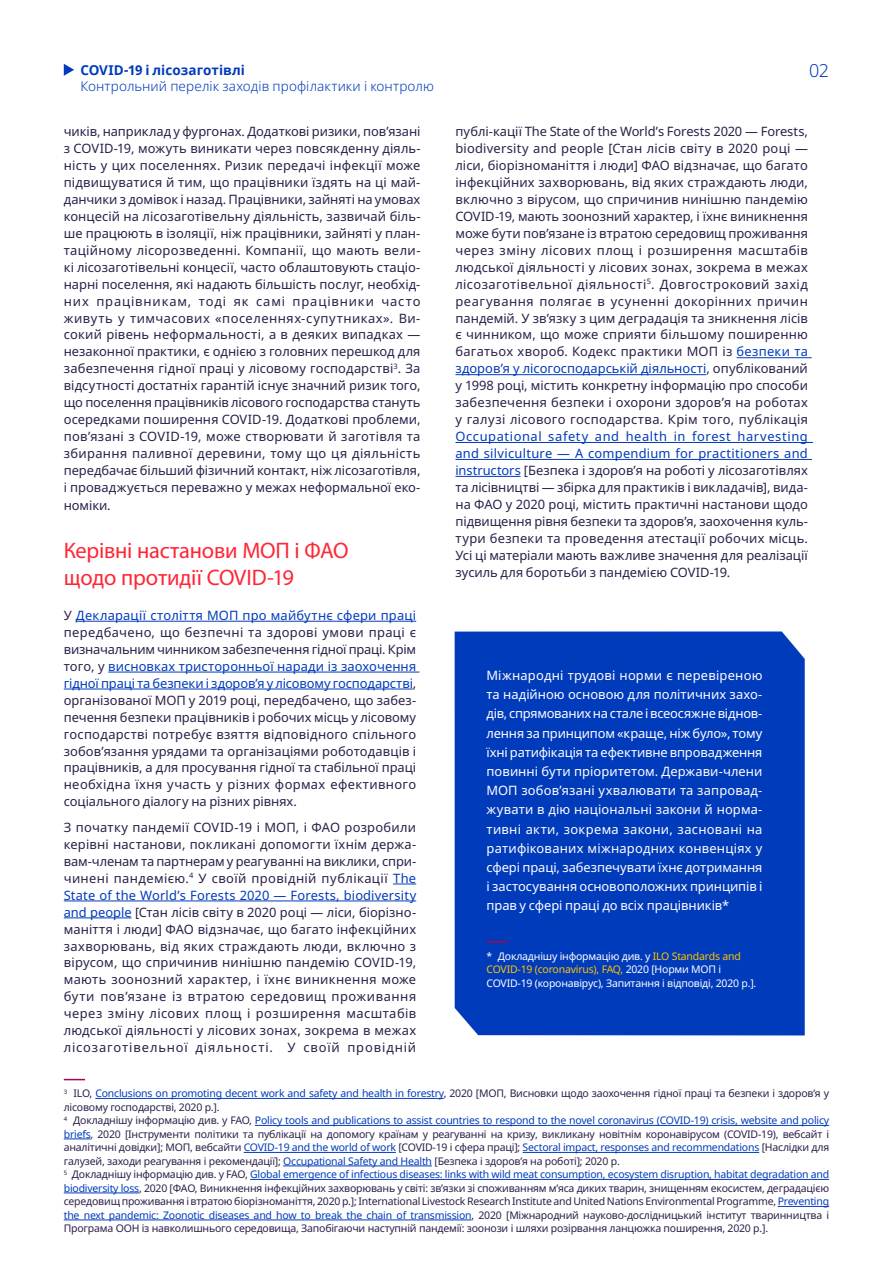
<style>
.page{position:relative;width:893px;height:1263px;background:#fff}
.page>*{position:absolute;margin:0;border:0;box-sizing:border-box;transform-origin:0 0}
.t1{font:22.5px/27px "Myriad Pro";letter-spacing:-.01em;color:#ff2636}
.t2{font:300 18px "Noto Sans";color:#003bbc}
.t3{font:300 13.5px "Noto Sans";letter-spacing:.005em;color:#003bbc}
.t4{font:700 13.5px "Noto Sans";color:#003bbc}
.t5{font:12.9px/17px "Noto Sans";letter-spacing:.02em;color:#2c1f49;text-align:justify}
.t6{font:12.9px/19.2px "Noto Sans";letter-spacing:-.01em;color:#fff;text-align:justify}
.t7{font:10.5px/13.5px "Noto Sans";letter-spacing:-.02em;color:#2c1f49}
.t8{font:10.5px/13.5px "Noto Sans";letter-spacing:-.02em;color:#fff}
.s1{color:#003bbc}
.s2{color:#fdc300}
</style>
<div class="page">
<hr style="left:76px;top:621px;width:340px;height:1px;background:#003bbc">
<hr style="left:108px;top:672px;width:311px;height:1px;background:#003bbc">
<hr style="left:64px;top:689px;width:349px;height:1px;background:#003bbc">
<svg style="left:393px;top:884px;width:23px;height:1px"></svg>
<hr style="left:64px;top:901px;width:352px;height:1px;background:#003bbc">
<hr style="left:64px;top:917px;width:67px;height:1px;background:#003bbc">
<svg style="left:64px;top:1079px;width:21px;height:1px"></svg>
<hr style="left:95px;top:1098px;width:349px;height:1px;background:#003bbc">
<hr style="left:255px;top:1125px;width:574px;height:1px;background:#003bbc">
<svg style="left:64px;top:1139px;width:27px;height:1px"></svg>
<hr style="left:244px;top:1152px;width:152px;height:1px;background:#003bbc">
<hr style="left:523px;top:1152px;width:236px;height:1px;background:#003bbc">
<hr style="left:283px;top:1166px;width:149px;height:1px;background:#003bbc">
<hr style="left:250px;top:1179px;width:579px;height:1px;background:#003bbc">
<hr style="left:64px;top:1193px;width:75px;height:1px;background:#003bbc">
<hr style="left:778px;top:1206px;width:51px;height:1px;background:#003bbc">
<hr style="left:64px;top:1220px;width:407px;height:1px;background:#003bbc">
<hr style="left:737px;top:357px;width:75px;height:1px;background:#003bbc">
<hr style="left:455px;top:374px;width:251px;height:1px;background:#003bbc">
<hr style="left:455px;top:442px;width:358px;height:1px;background:#003bbc">
<hr style="left:455px;top:459px;width:357px;height:1px;background:#003bbc">
<hr style="left:455px;top:476px;width:66px;height:1px;background:#003bbc">
<svg style="left:64px;top:64px;width:10px;height:12px"></svg>
<div style="left:455px;top:631px;width:350px;height:404px;background:#003bbc"></div>
<svg style="left:486px;top:941px;width:22px;height:1px"></svg>
<p class="t4" style="left:80px;top:60px;width:166px">COVID-19 і лісозаготівлі</p>
<p class="t3" style="left:80px;top:77px;width:355px">Контрольний перелік заходів профілактики і контролю</p>
<h2 class="t2" style="left:809px;top:57px;width:22px">02</h2>
<p class="t5" style="left:455px;top:123px;width:354px">публі-кації The State of the World’s Forests 2020 — Forests, biodiversity and people [Стан лісів світу в 2020 році — ліси, біорізноманіття і люди] ФАО відзначає, що багато інфекційних захворювань, від яких страждають люди, включно з вірусом, що спричинив нинішню пандемію COVID-19, мають зоонозний характер, і їхнє виникнення може бути пов’язане із втратою середовищ проживання через зміну лісових площ і розширення масштабів людської діяльності у лісових зонах, зокрема в межах лісозаготівельної діяльності<sup>5</sup>. Довгостроковий захід реагування полягає в усуненні докорінних причин пандемій. У зв’язку з цим деградація та зникнення лісів є чинником, що може сприяти більшому поширенню багатьох хвороб. Кодекс практики МОП із <span class="s1">безпеки та здоров’я у лісогосподарській діяльності</span>, опублікований у 1998 році, містить конкретну інформацію про способи забезпечення безпеки і охорони здоров’я на роботах у галузі лісового господарства. Крім того, публікація</p>
<p class="t5" style="left:455px;top:428px;width:354px"><span class="s1">Occupational safety and health in forest harvesting and silviculture — A compendium for practitioners and instructors</span> [Безпека і здоров’я на роботі у лісозаготівлях та лісівництві — збірка для практиків і викладачів], вида&shy;на ФАО у 2020 році, містить практичні настанови щодо підвищення рівня безпеки та здоров’я, заохочення куль&shy;тури безпеки та проведення атестації робочих місць.<br>Усі ці матеріали мають важливе значення для реалізації зусиль для боротьби з пандемією COVID-19.</p>
<p class="t5" style="left:64px;top:123px;width:358px">чиків, наприклад у фургонах. Додаткові ризики, пов’язані з COVID-19, можуть виникати через повсякденну діяль&shy;ність у цих поселеннях. Ризик передачі інфекції може підвищуватися й тим, що працівники їздять на ці май&shy;данчики з домівок і назад. Працівники, зайняті на умовах концесій на лісозаготівельну діяльність, зазвичай біль&shy;ше працюють в ізоляції, ніж працівники, зайняті у план&shy;таційному лісорозведенні. Компанії, що мають вели&shy;кі лісозаготівельні концесії, часто облаштовують стаціо&shy;нарні поселення, які надають більшість послуг, необхід&shy;них працівникам, тоді як самі працівники часто живуть у тимчасових «поселеннях-супутниках». Ви&shy;сокий рівень неформальності, а в деяких випадках — незаконної практики, є однією з головних перешкод для забезпечення гідної праці у лісовому господарстві<sup>3</sup>. За відсутності достатніх гарантій існує значний ризик того, що поселення працівників лісового господарства стануть осередками поширення COVID-19. Додаткові проблеми, пов’язані з COVID-19, може створювати й заготівля та збирання паливної деревини, тому що ця діяльність передбачає більший фізичний контакт, ніж лісозаготівля, і проваджується переважно у межах неформальної еко&shy;номіки.</p>
<h1 class="t1" style="left:64px;top:537px;width:286px">Керівні настанови МОП і ФАО щодо протидії COVID-19</h1>
<p class="t5" style="left:64px;top:607px;width:354px">У <span class="s1">Декларації століття МОП про майбутнє сфери праці </span>передбачено, що безпечні та здорові умови праці є визначальним чинником забезпечення гідної праці. Крім того, у <span class="s1">висновках тристоронньої наради із заохочення гідної праці та безпеки і здоров’я у лісовому господарстві</span>, організованої МОП у 2019 році, передбачено, що забез&shy;печення безпеки працівників і робочих місць у лісовому господарстві потребує взяття відповідного спільного зобов’язання урядами та організаціями роботодавців і працівників, а для просування гідної та стабільної праці необхідна їхня участь у різних формах ефективного соціального діалогу на різних рівнях.</p>
<p class="t5" style="left:64px;top:819px;width:354px">З початку пандемії COVID-19 і МОП, і ФАО розробили керівні настанови, покликані допомогти їхнім держа&shy;вам-членам та партнерам у реагуванні на виклики, спри&shy;чинені пандемією.<sup>4</sup> У своїй провідній публікації <span class="s1">The State of the World’s Forests 2020 — Forests, biodiversity and people</span> [Стан лісів світу в 2020 році — ліси, біорізно&shy;маніття і люди] ФАО відзначає, що багато інфекційних захворювань, від яких страждають люди, включно з вірусом, що спричинив нинішню пандемію COVID-19, мають зоонозний характер, і їхнє виникнення може бути пов’язане із втратою середовищ проживання через зміну лісових площ і розширення масштабів людської діяльності у лісових зонах, зокрема в межах лісозаготівельної діяльності. У своїй провідній</p>
<p class="t7" style="left:64px;top:1087px;width:767px"><sup>3</sup> ILO, <span class="s1">Conclusions on promoting decent work and safety and health in forestry</span>, 2020 [МОП, Висновки щодо заохочення гідної праці та безпеки і здоров’я у лісовому господарстві, 2020 р.].<br><sup>4</sup> Докладнішу інформацію див. у FAO, <span class="s1">Policy tools and publications to assist countries to respond to the novel coronavirus (COVID-19) crisis, website and policy briefs</span>, 2020 [Інструменти політики та публікації на допомогу країнам у реагуванні на кризу, викликану новітнім коронавірусом (COVID-19), вебсайт і аналітичні довідки]; МОП, вебсайти <span class="s1">COVID-19 and the world of work</span> [COVID-19 і сфера праці]; <span class="s1">Sectoral impact, responses and recommendations</span> [Наслідки для галузей, заходи реагування і рекомендації]; <span class="s1">Occupational Safety and Health</span> [Безпека і здоров’я на роботі]; 2020 р.<br><sup>5</sup> Докладнішу інформацію див. у FAO, <span class="s1">Global emergence of infectious diseases: links with wild meat consumption, ecosystem disruption, habitat degradation and biodiversity loss</span>, 2020 [ФАО, Виникнення інфекційних захворювань у світі: зв’язки зі споживанням м’яса диких тварин, знищенням екосистем, деградацією середовищ проживання і втратою біорізноманіття, 2020 р.]; International Livestock Research Institute and United Nations Environmental Programme, <span class="s1">Preventing the next pandemic: Zoonotic diseases and how to break the chain of transmission</span>, 2020 [Міжнародний науково-дослідницький інститут тваринництва і Програма ООН із навколишнього середовища, Запобігаючи наступній пандемії: зоонози і шляхи розірвання ланцюжка поширення, 2020 р.].</p>
<p class="t6" style="left:486px;top:666px;width:277px">Міжнародні трудові норми є перевіреною та надійною основою для політичних захо&shy;дів, спрямованих на стале і всеосяжне віднов&shy;лення за принципом «краще, ніж було», тому їхні ратифікація та ефективне впровадження повинні бути пріоритетом. Держави-члени МОП зобов’язані ухвалювати та запровад&shy;жувати в дію національні закони й норма&shy;тивні акти, зокрема закони, засновані на ратифікованих міжнародних конвенціях у сфері праці, забезпечувати їхнє дотримання і застосування основоположних принципів і прав у сфері праці до всіх працівників*<sup>1</sup></p>
<p class="t8" style="left:486px;top:949px;width:271px">*<span class="s1">1</span>Докладнішу інформацію див. у <span class="s2">ILO Standards and<br>COVID-19 (coronavirus), FAQ,</span> 2020 [Норми МОП і<br>COVID-19 (коронавірус), Запитання і відповіді, 2020 р.].</p>
</div>
